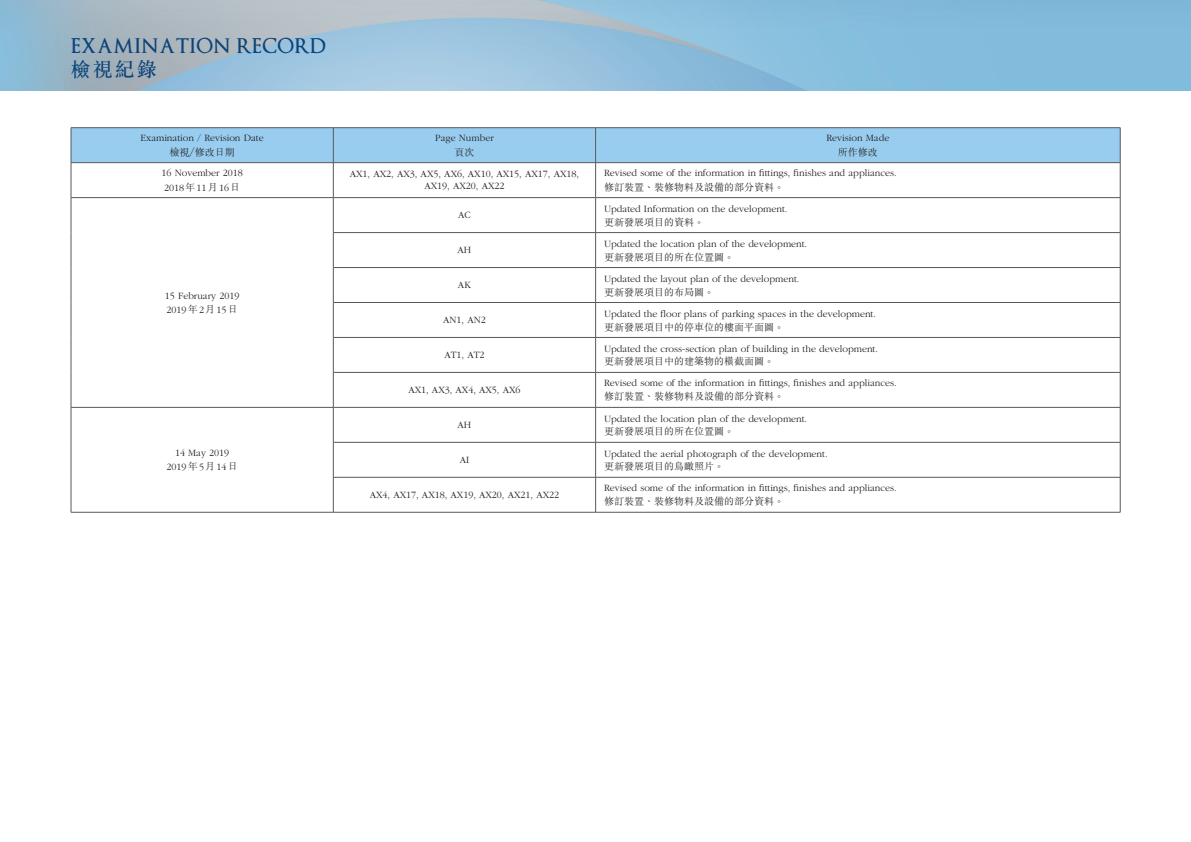
<style>
.page{position:relative;width:1191px;height:842px;background:#fff}
.page>*{position:absolute;margin:0;border:0;box-sizing:border-box;transform-origin:0 0}
.t1{font:600 20px "Optimus Princeps";letter-spacing:.025em;color:#0b437a}
.t2{font:500 20px "M Sung HK";color:#0b437a}
.t3{font:300 10px/14.2px "Garamond";color:#231f20}
.t4{font:300 10px "M Sung HK";color:#231f20}
.s1{font-family:"M Sung HK"}
</style>
<div class="page">
<div style="left:72px;top:129px;width:1048px;height:33px;background:#99cdef"></div>
<hr style="left:71px;top:128px;width:262px;height:1px;background:#57585a">
<hr style="left:71px;top:128px;width:1px;height:35px;background:#57585a">
<hr style="left:333px;top:128px;width:262px;height:1px;background:#57585a">
<hr style="left:333px;top:128px;width:1px;height:35px;background:#57585a">
<hr style="left:595px;top:128px;width:525px;height:1px;background:#57585a">
<hr style="left:595px;top:128px;width:1px;height:35px;background:#57585a">
<hr style="left:1120px;top:128px;width:1px;height:35px;background:#57585a">
<hr style="left:71px;top:162px;width:262px;height:1px;background:#57585a">
<hr style="left:71px;top:163px;width:1px;height:34px;background:#57585a">
<hr style="left:333px;top:162px;width:262px;height:1px;background:#57585a">
<hr style="left:333px;top:163px;width:1px;height:34px;background:#57585a">
<hr style="left:595px;top:162px;width:525px;height:1px;background:#57585a">
<hr style="left:595px;top:163px;width:1px;height:34px;background:#57585a">
<hr style="left:1120px;top:163px;width:1px;height:34px;background:#57585a">
<hr style="left:71px;top:197px;width:262px;height:1px;background:#57585a">
<hr style="left:71px;top:198px;width:1px;height:35px;background:#57585a">
<hr style="left:333px;top:197px;width:262px;height:1px;background:#57585a">
<hr style="left:333px;top:198px;width:1px;height:34px;background:#57585a">
<hr style="left:595px;top:197px;width:525px;height:1px;background:#57585a">
<hr style="left:595px;top:198px;width:1px;height:34px;background:#57585a">
<hr style="left:1120px;top:198px;width:1px;height:34px;background:#57585a">
<hr style="left:71px;top:233px;width:1px;height:35px;background:#57585a">
<hr style="left:333px;top:232px;width:262px;height:1px;background:#57585a">
<hr style="left:333px;top:233px;width:1px;height:34px;background:#57585a">
<hr style="left:595px;top:232px;width:525px;height:1px;background:#57585a">
<hr style="left:595px;top:233px;width:1px;height:34px;background:#57585a">
<hr style="left:1120px;top:233px;width:1px;height:34px;background:#57585a">
<hr style="left:71px;top:268px;width:1px;height:34px;background:#57585a">
<hr style="left:333px;top:267px;width:262px;height:1px;background:#57585a">
<hr style="left:333px;top:268px;width:1px;height:34px;background:#57585a">
<hr style="left:595px;top:267px;width:525px;height:1px;background:#57585a">
<hr style="left:595px;top:268px;width:1px;height:34px;background:#57585a">
<hr style="left:1120px;top:268px;width:1px;height:34px;background:#57585a">
<hr style="left:71px;top:302px;width:1px;height:35px;background:#57585a">
<hr style="left:333px;top:302px;width:262px;height:1px;background:#57585a">
<hr style="left:333px;top:303px;width:1px;height:34px;background:#57585a">
<hr style="left:595px;top:302px;width:525px;height:1px;background:#57585a">
<hr style="left:595px;top:303px;width:1px;height:34px;background:#57585a">
<hr style="left:1120px;top:303px;width:1px;height:34px;background:#57585a">
<hr style="left:71px;top:337px;width:1px;height:35px;background:#57585a">
<hr style="left:333px;top:337px;width:262px;height:1px;background:#57585a">
<hr style="left:333px;top:338px;width:1px;height:34px;background:#57585a">
<hr style="left:595px;top:337px;width:525px;height:1px;background:#57585a">
<hr style="left:595px;top:338px;width:1px;height:34px;background:#57585a">
<hr style="left:1120px;top:338px;width:1px;height:34px;background:#57585a">
<hr style="left:71px;top:372px;width:1px;height:35px;background:#57585a">
<hr style="left:333px;top:372px;width:262px;height:1px;background:#57585a">
<hr style="left:333px;top:373px;width:1px;height:34px;background:#57585a">
<hr style="left:595px;top:372px;width:525px;height:1px;background:#57585a">
<hr style="left:595px;top:373px;width:1px;height:34px;background:#57585a">
<hr style="left:1120px;top:373px;width:1px;height:34px;background:#57585a">
<hr style="left:71px;top:407px;width:262px;height:1px;background:#57585a">
<hr style="left:71px;top:407px;width:1px;height:35px;background:#57585a">
<hr style="left:333px;top:407px;width:262px;height:1px;background:#57585a">
<hr style="left:333px;top:407px;width:1px;height:35px;background:#57585a">
<hr style="left:595px;top:407px;width:525px;height:1px;background:#57585a">
<hr style="left:595px;top:407px;width:1px;height:35px;background:#57585a">
<hr style="left:1120px;top:407px;width:1px;height:35px;background:#57585a">
<hr style="left:71px;top:442px;width:1px;height:35px;background:#57585a">
<hr style="left:333px;top:442px;width:262px;height:1px;background:#57585a">
<hr style="left:333px;top:442px;width:1px;height:35px;background:#57585a">
<hr style="left:595px;top:442px;width:525px;height:1px;background:#57585a">
<hr style="left:595px;top:442px;width:1px;height:35px;background:#57585a">
<hr style="left:1120px;top:442px;width:1px;height:35px;background:#57585a">
<hr style="left:71px;top:477px;width:1px;height:35px;background:#57585a">
<hr style="left:333px;top:477px;width:262px;height:1px;background:#57585a">
<hr style="left:333px;top:477px;width:1px;height:35px;background:#57585a">
<hr style="left:595px;top:477px;width:525px;height:1px;background:#57585a">
<hr style="left:595px;top:477px;width:1px;height:35px;background:#57585a">
<hr style="left:1120px;top:477px;width:1px;height:35px;background:#57585a">
<hr style="left:71px;top:512px;width:262px;height:1px;background:#57585a">
<hr style="left:333px;top:512px;width:262px;height:1px;background:#57585a">
<hr style="left:595px;top:512px;width:525px;height:1px;background:#57585a">
<h1 class="t1" style="left:71px;top:35px;width:257px">EXAMINATION RECORD</h1>
<h1 class="t2" style="left:71px;top:56px;width:87px">檢視紀錄</h1>
<p class="t3" style="left:140px;top:131px;width:125px">Examination / Revision Date</p>
<p class="t4" style="left:170px;top:145px;width:66px">檢視／修改日期</p>
<p class="t3" style="left:435px;top:131px;width:60px">Page Number</p>
<p class="t4" style="left:454px;top:145px;width:21px">頁次</p>
<p class="t3" style="left:826px;top:131px;width:64px">Revision Made</p>
<p class="t4" style="left:838px;top:145px;width:41px">所作修改</p>
<p class="t3" style="left:162px;top:166px;width:83px">16 November 2018<br>2018<span class="s1">年</span>11<span class="s1">月</span>16<span class="s1">日</span></p>
<p class="t3" style="left:350px;top:168px;width:231px;line-height:12px;text-align:center">AX1, AX2, AX3, AX5, AX6, AX10, AX15, AX17, AX18,<br>AX19, AX20, AX22</p>
<p class="t3" style="left:604px;top:166px;width:294px">Revised some of the information in fittings, finishes and appliances.</p>
<p class="t4" style="left:604px;top:180px;width:181px">修訂裝置、裝修物料及設備的部分資料。</p>
<p class="t3" style="left:165px;top:289px;width:76px">15 February 2019<br>2019<span class="s1">年</span>2<span class="s1">月</span>15<span class="s1">日</span></p>
<p class="t3" style="left:166px;top:446px;width:73px;text-align:center">14 May 2019<br>2019<span class="s1">年</span>5<span class="s1">月</span>14<span class="s1">日</span></p>
<p class="t3" style="left:458px;top:208px;width:14px">AC</p>
<p class="t3" style="left:457px;top:243px;width:15px">AH</p>
<p class="t3" style="left:458px;top:278px;width:14px">AK</p>
<p class="t3" style="left:443px;top:313px;width:44px">AN1, AN2</p>
<p class="t3" style="left:444px;top:348px;width:42px">AT1, AT2</p>
<p class="t3" style="left:408px;top:383px;width:114px">AX1, AX3, AX4, AX5, AX6</p>
<p class="t3" style="left:457px;top:418px;width:15px">AH</p>
<p class="t3" style="left:459px;top:453px;width:11px">AI</p>
<p class="t3" style="left:370px;top:488px;width:191px">AX4, AX17, AX18, AX19, AX20, AX21, AX22</p>
<p class="t3" style="left:604px;top:202px;width:185px">Updated Information on the development.</p>
<p class="t4" style="left:604px;top:215px;width:101px">更新發展項目的資料。</p>
<p class="t3" style="left:604px;top:237px;width:204px">Updated the location plan of the development.</p>
<p class="t4" style="left:604px;top:250px;width:131px">更新發展項目的所在位置圖。</p>
<p class="t3" style="left:604px;top:272px;width:197px">Updated the layout plan of the development.</p>
<p class="t4" style="left:604px;top:285px;width:111px">更新發展項目的布局圖。</p>
<p class="t3" style="left:604px;top:307px;width:273px">Updated the floor plans of parking spaces in the development.</p>
<p class="t4" style="left:604px;top:320px;width:181px">更新發展項目中的停車位的樓面平面圖。</p>
<p class="t3" style="left:604px;top:342px;width:275px">Updated the cross-section plan of building in the development.</p>
<p class="t4" style="left:604px;top:355px;width:171px">更新發展項目中的建築物的橫截面圖。</p>
<p class="t3" style="left:604px;top:376px;width:294px">Revised some of the information in fittings, finishes and appliances.</p>
<p class="t4" style="left:604px;top:390px;width:181px">修訂裝置、裝修物料及設備的部分資料。</p>
<p class="t3" style="left:604px;top:412px;width:204px">Updated the location plan of the development.</p>
<p class="t4" style="left:604px;top:425px;width:131px">更新發展項目的所在位置圖。</p>
<p class="t3" style="left:604px;top:447px;width:225px">Updated the aerial photograph of the development.</p>
<p class="t4" style="left:604px;top:460px;width:121px">更新發展項目的鳥瞰照片。</p>
<p class="t3" style="left:604px;top:481px;width:294px">Revised some of the information in fittings, finishes and appliances.</p>
<p class="t4" style="left:604px;top:495px;width:181px">修訂裝置、裝修物料及設備的部分資料。</p>
</div>
